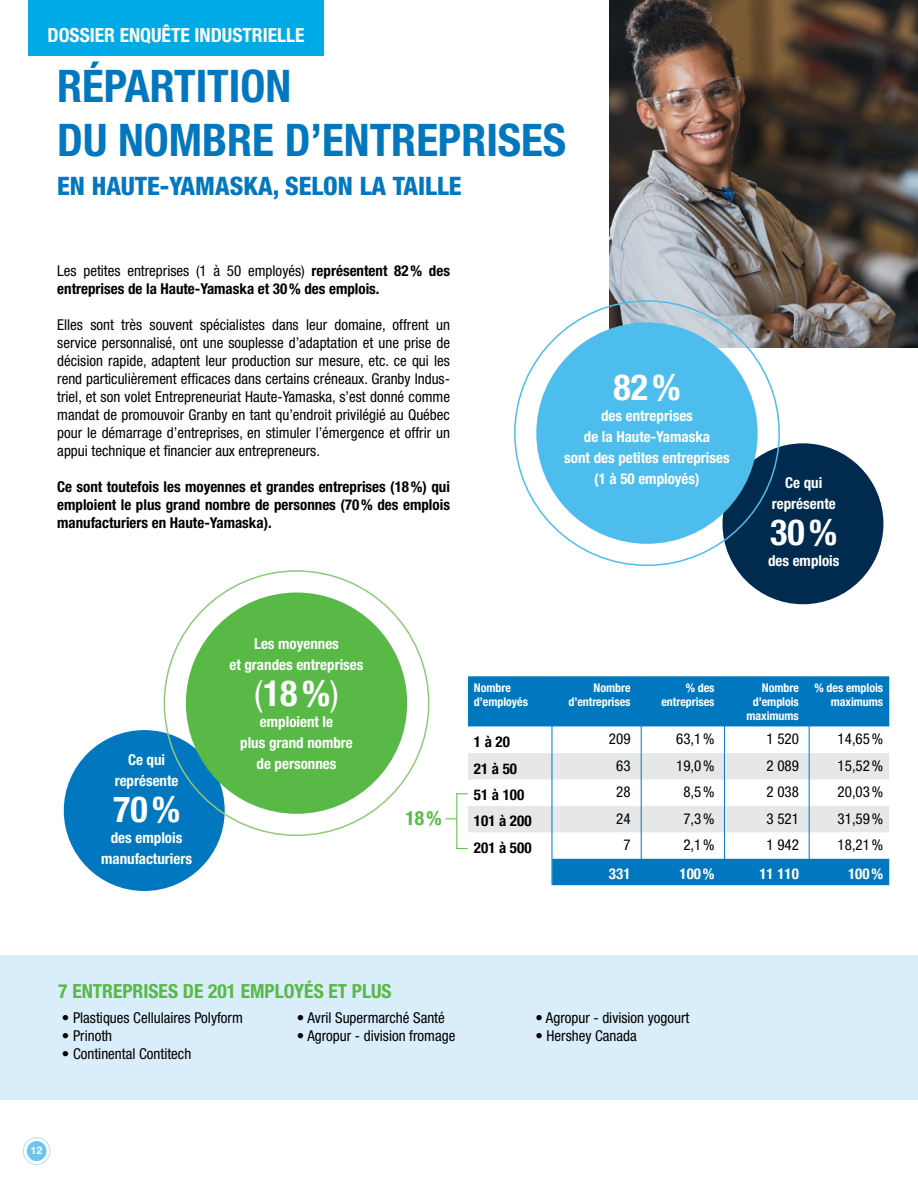
<style>
.page{position:relative;width:918px;height:1188px;background:#fff}
.page>*{position:absolute;margin:0;border:0;box-sizing:border-box;transform-origin:0 0}
.t1{font:700 condensed 45px/54px "Helvetica Neue";color:#0077be}
.t2{font:700 condensed 36px "Helvetica Neue";color:#fff}
.t3{font:800 condensed 25.5px "Helvetica Neue";color:#0077be}
.t4{font:700 condensed 19.5px "Helvetica Neue";color:#58b947}
.t5{font:700 condensed 19.5px "Helvetica Neue";color:#fff}
.t6{font:condensed 15px/18px "Helvetica Neue";color:#000;text-align:justify}
.t7{font:700 condensed 15px/18px "Helvetica Neue";color:#000}
.t8{font:700 condensed 15px/21px "Helvetica Neue";color:#fff;text-align:center}
.t9{font:700 condensed 15px "Helvetica Neue";color:#000}
.t10{font:700 condensed 15px "Helvetica Neue";color:#fff}
.t11{font:700 condensed 12px/14.4px "Helvetica Neue";letter-spacing:-.005em;color:#fff;text-align:right}
.t12{font:700 10.5px "Helvetica Neue";color:#fff}
.s1{font-weight:400}
</style>
<div class="page">
<div style="left:23px;top:1137px;width:27px;height:28px;border:1px solid #b7def6;border-radius:50%"></div>
<div style="left:27px;top:1141px;width:20px;height:20px;background:#6dc5ef;border-radius:50%"></div>
<div style="left:0;top:956px;width:918px;height:144px;background:#daedfa"></div>
<img style="left:610px;top:0;width:308px;height:348px">
<div style="left:723px;top:443px;width:160px;height:161px;background:#002a4e;border-radius:50%"></div>
<div style="left:64px;top:730px;width:161px;height:161px;background:#0077be;border-radius:50%"></div>
<div style="left:28px;top:0;width:296px;height:55px;background:#00aae7"></div>
<svg style="left:468px;top:676px;width:421px;height:209px;fill:#0077be"></svg>
<hr style="left:809px;top:676px;width:1px;height:209px;background:#0077be">
<hr style="left:724px;top:676px;width:1px;height:209px;background:#0077be">
<hr style="left:641px;top:676px;width:1px;height:209px;background:#0077be">
<hr style="left:552px;top:676px;width:1px;height:209px;background:#0077be">
<div style="left:536px;top:323px;width:222px;height:221px;background:#4dbded;border-radius:50%"></div>
<div style="left:186px;top:593px;width:221px;height:221px;background:#58b947;border-radius:50%"></div>
<svg style="left:456px;top:848px;width:12px;height:1px"></svg>
<svg style="left:445px;top:753px;width:444px;height:79px"></svg>
<hr style="left:456px;top:793px;width:1px;height:55px;background:#58b947">
<h3 class="t5" style="left:48px;top:23px;width:258px">DOSSIER ENQUÊTE INDUSTRIELLE</h3>
<h1 class="t1" style="left:57px;top:59px;width:511px">RÉPARTITION<br>DU NOMBRE D’ENTREPRISES</h1>
<h3 class="t3" style="left:57px;top:171px;width:406px">EN HAUTE-YAMASKA, SELON LA TAILLE</h3>
<p class="t7" style="left:57px;top:262px;width:394px"><span class="s1">Les petites entreprises (1 à 50 employés)</span> représentent 82% des entreprises de la Haute-Yamaska et 30% des emplois.</p>
<p class="t6" style="left:57px;top:316px;width:394px">Elles sont très souvent spécialistes dans leur domaine, offrent un service personnalisé, ont une souplesse d’adaptation et une prise de décision rapide, adaptent leur production sur mesure, etc. ce qui les rend particulièrement efficaces dans certains créneaux. Granby Indus&shy;triel, et son volet Entrepreneuriat Haute-Yamaska, s’est donné comme mandat de promouvoir Granby en tant qu’endroit privilégié au Québec pour le démarrage d’entreprises, en stimuler l’émergence et offrir un appui technique et financier aux entrepreneurs.</p>
<p class="t7" style="left:57px;top:478px;width:394px;text-align:justify">Ce sont toutefois les moyennes et grandes entreprises (18%) qui emploient le plus grand nombre de personnes (70% des emplois manufacturiers en Haute-Yamaska).</p>
<h2 class="t2" style="left:613px;top:365px;width:69px">82%</h2>
<p class="t8" style="left:564px;top:405px;width:167px">des entreprises<br>de la Haute-Yamaska<br>sont des petites entreprises (1 à 50 employés)</p>
<p class="t8" style="left:772px;top:472px;width:65px">Ce qui représente</p>
<h2 class="t2" style="left:770px;top:510px;width:69px">30%</h2>
<p class="t8" style="left:768px;top:550px;width:73px">des emplois</p>
<p class="t8" style="left:115px;top:749px;width:65px">Ce qui représente</p>
<h2 class="t2" style="left:113px;top:788px;width:69px">70%</h2>
<p class="t8" style="left:101px;top:827px;width:93px">des emplois manufacturiers</p>
<p class="t8" style="left:229px;top:633px;width:136px">Les moyennes<br>et grandes entreprises</p>
<h2 class="t2" style="left:254px;top:671px;width:86px"><span class="s1">(</span>18%<span class="s1">)</span></h2>
<p class="t8" style="left:240px;top:711px;width:114px">emploient le<br>plus grand nombre de personnes</p>
<h3 class="t4" style="left:405px;top:806px;width:38px">18%</h3>
<p class="t11" style="left:474px;top:680px;width:56px;text-align:left">Nombre d’employés</p>
<p class="t11" style="left:568px;top:680px;width:64px">Nombre d’entreprises</p>
<p class="t11" style="left:661px;top:680px;width:55px">% des entreprises</p>
<p class="t11" style="left:747px;top:680px;width:54px">Nombre d’emplois maximums</p>
<p class="t11" style="left:814px;top:680px;width:70px">% des emplois maximums</p>
<p class="t9" style="left:474px;top:729px;width:38px">1 à 20</p>
<p class="t6" style="left:609px;top:730px;width:23px">209</p>
<p class="t6" style="left:676px;top:730px;width:40px">63,1%</p>
<p class="t6" style="left:767px;top:730px;width:34px">1 520</p>
<p class="t6" style="left:838px;top:730px;width:47px">14,65%</p>
<p class="t9" style="left:474px;top:756px;width:45px">21 à 50</p>
<p class="t6" style="left:616px;top:757px;width:16px">63</p>
<p class="t6" style="left:676px;top:757px;width:40px">19,0%</p>
<p class="t6" style="left:767px;top:757px;width:34px">2 089</p>
<p class="t6" style="left:838px;top:757px;width:47px">15,52%</p>
<p class="t9" style="left:474px;top:782px;width:52px">51 à 100</p>
<p class="t6" style="left:616px;top:783px;width:16px">28</p>
<p class="t6" style="left:683px;top:783px;width:33px">8,5%</p>
<p class="t6" style="left:767px;top:783px;width:34px">2 038</p>
<p class="t6" style="left:838px;top:783px;width:47px">20,03%</p>
<p class="t9" style="left:474px;top:809px;width:59px">101 à 200</p>
<p class="t6" style="left:616px;top:809px;width:16px">24</p>
<p class="t6" style="left:683px;top:809px;width:33px">7,3%</p>
<p class="t6" style="left:767px;top:809px;width:34px">3 521</p>
<p class="t6" style="left:838px;top:809px;width:47px">31,59%</p>
<p class="t9" style="left:474px;top:835px;width:59px">201 à 500</p>
<p class="t6" style="left:623px;top:836px;width:9px">7</p>
<p class="t6" style="left:683px;top:836px;width:33px">2,1%</p>
<p class="t6" style="left:767px;top:836px;width:34px">1 942</p>
<p class="t6" style="left:838px;top:836px;width:47px">18,21%</p>
<p class="t10" style="left:609px;top:861px;width:23px">331</p>
<p class="t10" style="left:679px;top:861px;width:37px">100%</p>
<p class="t10" style="left:759px;top:861px;width:41px">11 110</p>
<p class="t10" style="left:848px;top:861px;width:37px">100%</p>
<h3 class="t4" style="left:58px;top:979px;width:335px">7 ENTREPRISES DE 201 EMPLOYÉS ET PLUS</h3>
<p class="t6" style="left:62px;top:1009px;width:183px">• Plastiques Cellulaires Polyform</p>
<p class="t6" style="left:62px;top:1027px;width:52px">• Prinoth</p>
<p class="t6" style="left:62px;top:1045px;width:131px">• Continental Contitech</p>
<p class="t6" style="left:297px;top:1009px;width:149px">• Avril Supermarché Santé</p>
<p class="t6" style="left:297px;top:1027px;width:160px">• Agropur - division fromage</p>
<p class="t12" style="left:30px;top:1144px;width:14px">12</p>
<p class="t6" style="left:535px;top:1009px;width:156px">• Agropur - division yogourt</p>
<p class="t6" style="left:535px;top:1027px;width:103px">• Hershey Canada</p>
</div>
